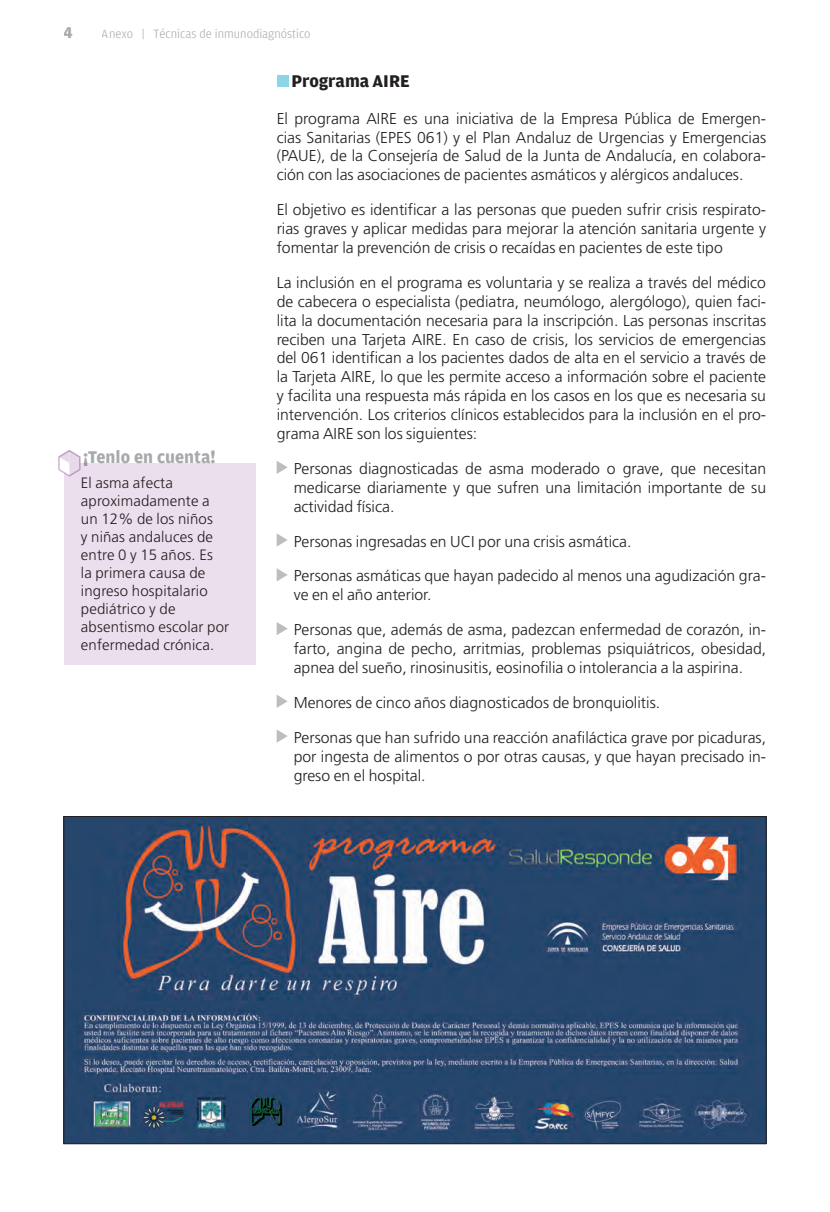
<style>
.page{position:relative;width:830px;height:1212px;background:#fff}
.page>*{position:absolute;margin:0;border:0;box-sizing:border-box;transform-origin:0 0}
.t1{font:700 18px "Amplitude";color:#a8a9ad}
.t2{font:700 18px "Amplitude";color:#231f20}
.t3{font:700 16.5px "Amplitude";color:#a8a9ad}
.t4{font:300 15.75px/18.9px "Frutiger LT Std";color:#231f20;text-align:justify}
.t5{font:300 15px/18px "Frutiger LT Std";letter-spacing:.01em;color:#231f20}
.t6{font:300 12.75px "Amplitude";color:#a8a9ad}
</style>
<div class="page">
<div style="left:276px;top:75px;width:12px;height:12px;background:#8bd5e5"></div>
<svg style="left:276px;top:461px;width:11px;height:13px"></svg>
<svg style="left:276px;top:533px;width:11px;height:14px"></svg>
<svg style="left:276px;top:568px;width:11px;height:13px"></svg>
<svg style="left:276px;top:622px;width:11px;height:13px"></svg>
<svg style="left:276px;top:695px;width:11px;height:13px"></svg>
<svg style="left:276px;top:730px;width:11px;height:13px"></svg>
<div style="left:64px;top:463px;width:191px;height:202px;background:#ecdfed"></div>
<svg style="left:58px;top:450px;width:23px;height:27px"></svg>
<img style="left:66px;top:818px;width:698px;height:324px">
<p class="t3" style="left:64px;top:23px;width:11px">4</p>
<p class="t6" style="left:102px;top:27px;width:210px">Anexo | Técnicas de inmunodiagnóstico</p>
<p class="t2" style="left:291px;top:71px;width:120px">Programa AIRE</p>
<p class="t4" style="left:276px;top:109px;width:491px">El programa AIRE es una iniciativa de la Empresa Pública de Emergen&shy;cias Sanitarias (EPES 061) y el Plan Andaluz de Urgencias y Emergencias (PAUE), de la Consejería de Salud de la Junta de Andalucía, en colabora&shy;ción con las asociaciones de pacientes asmáticos y alérgicos andaluces.</p>
<p class="t4" style="left:276px;top:201px;width:491px">El objetivo es identificar a las personas que pueden sufrir crisis respirato&shy;rias graves y aplicar medidas para mejorar la atención sanitaria urgente y fomentar la prevención de crisis o recaídas en pacientes de este tipo</p>
<p class="t4" style="left:276px;top:273px;width:491px">La inclusión en el programa es voluntaria y se realiza a través del médico de cabecera o especialista (pediatra, neumólogo, alergólogo), quien faci&shy;lita la documentación necesaria para la inscripción. Las personas inscritas reciben una Tarjeta AIRE. En caso de crisis, los servicios de emergencias del 061 identifican a los pacientes dados de alta en el servicio a través de la Tarjeta AIRE, lo que les permite acceso a información sobre el paciente y facilita una respuesta más rápida en los casos en los que es necesaria su intervención. Los criterios clínicos establecidos para la inclusión en el pro&shy;grama AIRE son los siguientes:</p>
<p class="t4" style="left:293px;top:459px;width:474px">Personas diagnosticadas de asma moderado o grave, que necesitan medicarse diariamente y que sufren una limitación importante de su actividad física.</p>
<p class="t4" style="left:293px;top:532px;width:339px">Personas ingresadas en UCI por una crisis asmática.</p>
<p class="t4" style="left:293px;top:567px;width:473px">Personas asmáticas que hayan padecido al menos una agudización gra&shy;ve en el año anterior.</p>
<p class="t4" style="left:293px;top:620px;width:474px">Personas que, además de asma, padezcan enfermedad de corazón, in&shy;farto, angina de pecho, arritmias, problemas psiquiátricos, obesidad, apnea del sueño, rinosinusitis, eosinofilia o intolerancia a la aspirina.</p>
<p class="t4" style="left:293px;top:693px;width:368px">Menores de cinco años diagnosticados de bronquiolitis.</p>
<p class="t4" style="left:293px;top:728px;width:474px">Personas que han sufrido una reacción anafiláctica grave por picaduras, por ingesta de alimentos o por otras causas, y que hayan precisado in&shy;greso en el hospital.</p>
<p class="t1" style="left:83px;top:447px;width:134px">¡Tenlo en cuenta!</p>
<p class="t5" style="left:81px;top:474px;width:150px">El asma afecta aproximadamente a un 12% de los niños<br>y niñas andaluces de entre 0 y 15 años. Es<br>la primera causa de ingreso hospitalario pediátrico y de absentismo escolar por enfermedad crónica.</p>
</div>
